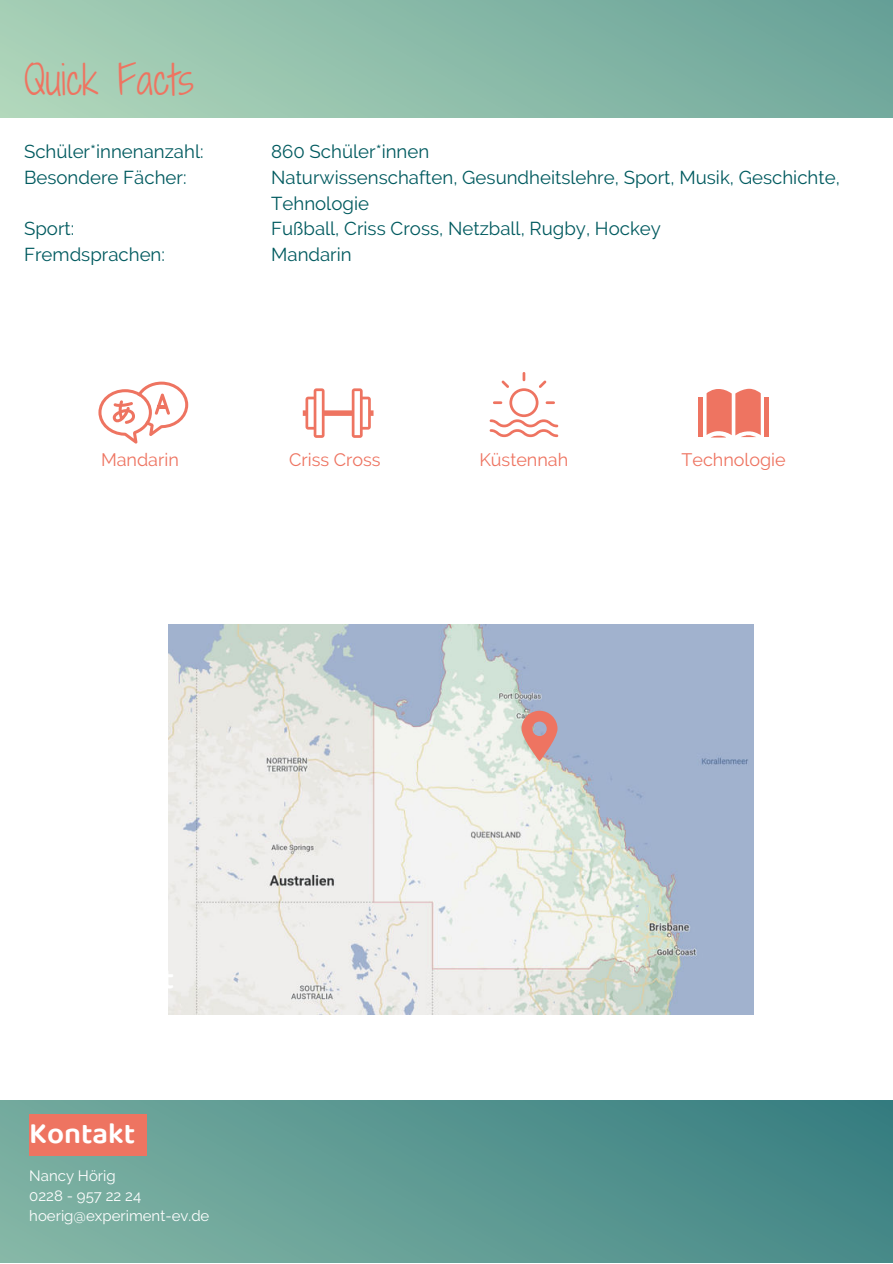
<style>
.page{position:relative;width:893px;height:1264px;background:#fff}
.page>*{position:absolute;margin:0;border:0;box-sizing:border-box;transform-origin:0 0}
.t1{font:39px "Shadows Into Light Two";color:#ee7461}
.t2{font:600 30px "Baloo Tamma 2";color:#fff}
.t3{font:18.6px/25.7px "Raleway";color:#005a5f}
.t4{font:18px "Raleway";color:#ee7461}
.t5{font:15px/20.2px "Raleway";color:#fff}
</style>
<div class="page">
<img style="left:168px;top:624px;width:585px;height:390px">
<svg style="left:521px;top:710px;width:36px;height:51px;background:#d69790"></svg>
<div style="left:0;top:0;width:892px;height:118px;background:linear-gradient(to right,#acd3b8,#6ca59a)"></div>
<div style="left:0;top:1099px;width:892px;height:163px;background:linear-gradient(to right,#7fb1a2,#3c8284)"></div>
<div style="left:29px;top:1113px;width:118px;height:42px;background:#ee7461"></div>
<svg style="left:98px;top:381px;width:90px;height:63px"></svg>
<svg style="left:303px;top:388px;width:70px;height:50px"></svg>
<hr style="left:698px;top:397px;width:4px;height:40px;background:#ee7461">
<svg style="left:706px;top:389px;width:54px;height:48px;background:#f08c7d"></svg>
<div style="left:764px;top:397px;width:5px;height:40px;background:#ee7461"></div>
<svg style="left:489px;top:372px;width:69px;height:65px"></svg>
<h1 class="t1" style="left:24px;top:51px;width:171px">Quick Facts</h1>
<p class="t3" style="left:24px;top:139px;width:181px">Schüler*innenanzahl:<br>Besondere Fächer:</p>
<p class="t3" style="left:24px;top:216px;width:142px">Sport:<br>Fremdsprachen:</p>
<p class="t3" style="left:271px;top:139px;width:570px">860 Schüler*innen<br>Naturwissenschaften, Gesundheitslehre, Sport, Musik, Geschichte,<br>Tehnologie<br>Fußball, Criss Cross, Netzball, Rugby, Hockey<br>Mandarin</p>
<p class="t4" style="left:101px;top:449px;width:79px">Mandarin</p>
<p class="t4" style="left:289px;top:449px;width:93px">Criss Cross</p>
<p class="t4" style="left:479px;top:449px;width:90px">Küstennah</p>
<p class="t4" style="left:681px;top:449px;width:106px">Technologie</p>
<h2 class="t2" style="left:29px;top:1114px;width:108px">Kontakt</h2>
<p class="t5" style="left:29px;top:1165px;width:182px">Nancy Hörig<br>0228 - 957 22 24 hoerig@experiment-ev.de</p>
</div>
